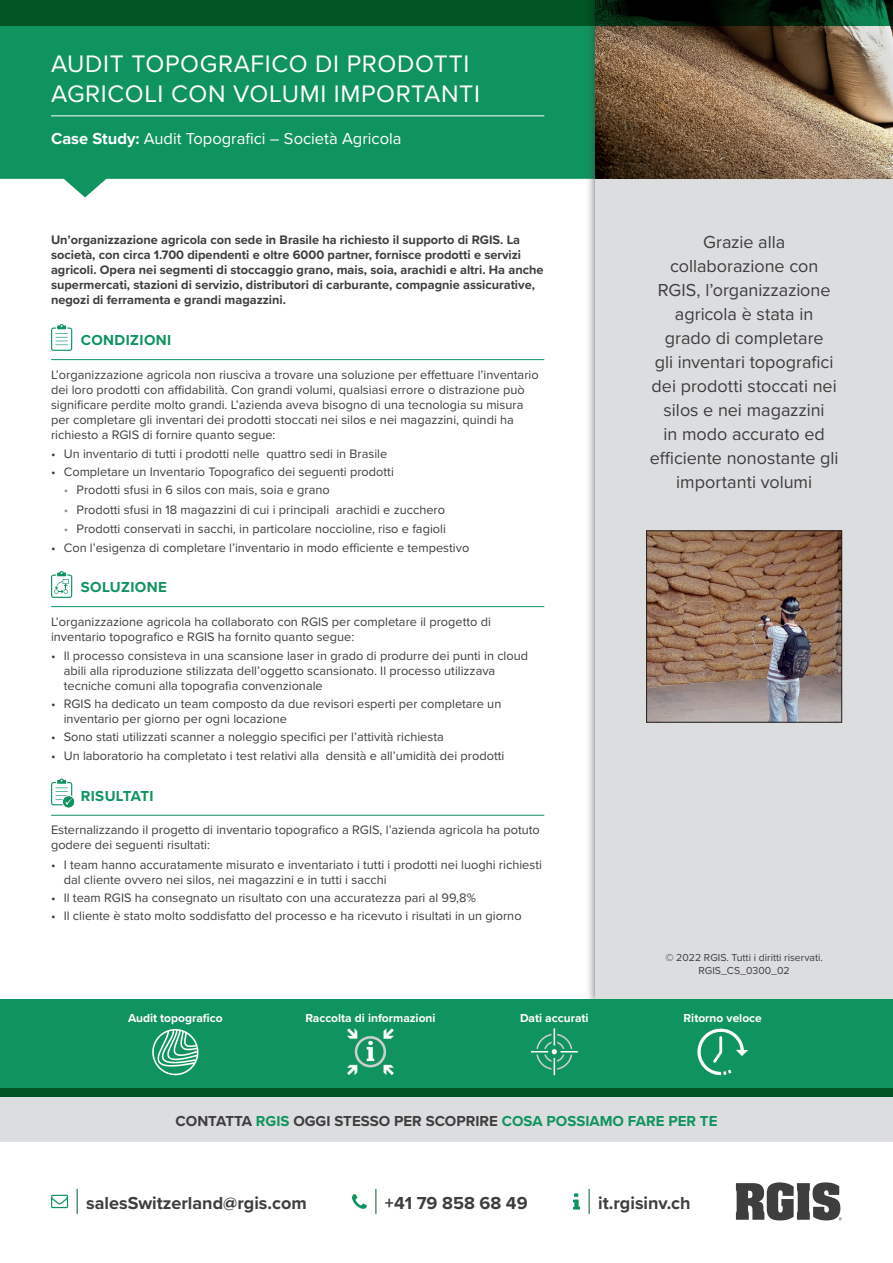
<style>
.page{position:relative;width:893px;height:1263px;background:#fff}
.page>*{position:absolute;margin:0;border:0;box-sizing:border-box;transform-origin:0 0}
.t1{font:24.75px/29.7px "Proxima Nova";letter-spacing:.025em;color:#fff}
.t2{font:18px/24px "Proxima Nova";color:#3e3e3f;text-align:center}
.t3{font:700 18px "Proxima Nova";color:#3e3e3f}
.t4{font:16.5px "Proxima Nova";color:#fff}
.t5{font:700 15px "Proxima Nova";color:#3e3e3f}
.t6{font:700 15px "Proxima Nova";letter-spacing:.025em;color:#10945f}
.t7{font:12.75px/15px "Proxima Nova";color:#3e3e3f}
.t8{font:700 12.75px/15px "Proxima Nova";color:#3e3e3f}
.t9{font:700 12px "Proxima Nova";color:#fff}
.t10{font:10.5px/12.6px "Proxima Nova";color:#3e3e3f;text-align:center}
.s1{font-weight:700}
.s2{color:#939598}
.s3{color:#10945f}
</style>
<div class="page">
<svg style="left:589px;top:1189px;width:1px;height:24px"></svg>
<svg style="left:573px;top:1193px;width:7px;height:16px"></svg>
<svg style="left:736px;top:1182px;width:106px;height:38px"></svg>
<svg style="left:77px;top:1189px;width:1px;height:24px"></svg>
<svg style="left:51px;top:1195px;width:17px;height:13px"></svg>
<svg style="left:375px;top:1189px;width:1px;height:24px"></svg>
<svg style="left:352px;top:1194px;width:15px;height:15px"></svg>
<div style="left:0;top:1097px;width:893px;height:45px;background:#dcdddf"></div>
<svg style="left:0;top:26px;width:585px;height:171px;background:#299f6f"></svg>
<hr style="left:51px;top:116px;width:493px;height:1px;background:#fff">
<hr style="left:51px;top:359px;width:493px;height:1px;background:#10945f">
<hr style="left:51px;top:606px;width:493px;height:1px;background:#10945f">
<hr style="left:51px;top:815px;width:493px;height:1px;background:#10945f">
<svg style="left:51px;top:324px;width:22px;height:27px"></svg>
<svg style="left:51px;top:571px;width:22px;height:27px"></svg>
<svg style="left:51px;top:778px;width:24px;height:30px"></svg>
<div style="left:585px;top:0;width:308px;height:1010px;background:#3e3e3f;opacity:.75"></div>
<div style="left:595px;top:0;width:298px;height:1001px;background:#dcdddf"></div>
<img style="left:595px;top:26px;width:298px;height:153px">
<svg style="left:0;top:0;width:893px;height:26px;background:#02431d"></svg>
<div style="left:0;top:999px;width:893px;height:98px;background:#10945f"></div>
<div style="left:0;top:1089px;width:893px;height:8px;background:#015523"></div>
<img style="left:648px;top:533px;width:192px;height:187px">
<div style="left:646px;top:531px;width:196px;height:191px;border:1px solid #231f20"></div>
<svg style="left:697px;top:1028px;width:51px;height:47px"></svg>
<svg style="left:152px;top:1029px;width:47px;height:46px"></svg>
<svg style="left:347px;top:1028px;width:47px;height:47px"></svg>
<svg style="left:531px;top:1028px;width:47px;height:47px"></svg>
<h1 class="t1" style="left:51px;top:48px;width:430px">AUDIT TOPOGRAFICO DI PRODOTTI<br>AGRICOLI CON VOLUMI IMPORTANTI</h1>
<p class="t4" style="left:51px;top:126px;width:352px"><span class="s1">Case Study:</span> Audit Topografici – Società Agricola</p>
<p class="t8" style="left:51px;top:232px;width:494px">Un’organizzazione agricola con sede in Brasile ha richiesto il supporto di RGIS. La società, con circa 1.700 dipendenti e oltre 6000 partner, fornisce prodotti e servizi agricoli. Opera nei segmenti di stoccaggio grano, mais, soia, arachidi e altri. Ha anche supermercati, stazioni di servizio, distributori di carburante, compagnie assicurative, negozi di ferramenta e grandi magazzini.</p>
<p class="t6" style="left:81px;top:329px;width:92px">CONDIZIONI</p>
<p class="t7" style="left:51px;top:366px;width:489px">L’organizzazione agricola non riusciva a trovare una soluzione per effettuare l’inventario dei loro prodotti con affidabilità. Con grandi volumi, qualsiasi errore o distrazione può significare perdite molto grandi. L’azienda aveva bisogno di una tecnologia su misura per completare gli inventari dei prodotti stoccati nei silos e nei magazzini, quindi ha richiesto a RGIS di fornire quanto segue:</p>
<p class="t7" style="left:51px;top:446px;width:338px">• Un inventario di tutti i prodotti nelle quattro sedi in Brasile</p>
<p class="t7" style="left:51px;top:464px;width:344px">• Completare un Inventario Topografico dei seguenti prodotti</p>
<p class="t7" style="left:64px;top:482px;width:267px"><span class="s2">•</span> Prodotti sfusi in 6 silos con mais, soia e grano</p>
<p class="t7" style="left:64px;top:501px;width:383px"><span class="s2">•</span> Prodotti sfusi in 18 magazzini di cui i principali arachidi e zucchero</p>
<p class="t7" style="left:64px;top:520px;width:384px"><span class="s2">•</span> Prodotti conservati in sacchi, in particolare noccioline, riso e fagioli</p>
<p class="t7" style="left:51px;top:540px;width:420px">• Con l’esigenza di completare l’inventario in modo efficiente e tempestivo</p>
<p class="t6" style="left:81px;top:576px;width:88px">SOLUZIONE</p>
<p class="t7" style="left:51px;top:613px;width:441px">L’organizzazione agricola ha collaborato con RGIS per completare il progetto di inventario topografico e RGIS ha fornito quanto segue:</p>
<p class="t7" style="left:64px;top:648px;width:466px;text-indent:-13px">• Il processo consisteva in una scansione laser in grado di produrre dei punti in cloud abili alla riproduzione stilizzata dell’oggetto scansionato. Il processo utilizzava tecniche comuni alla topografia convenzionale</p>
<p class="t7" style="left:64px;top:696px;width:439px;text-indent:-13px">• RGIS ha dedicato un team composto da due revisori esperti per completare un inventario per giorno per ogni locazione</p>
<p class="t7" style="left:51px;top:729px;width:394px">• Sono stati utilizzati scanner a noleggio specifici per l’attività richiesta</p>
<p class="t7" style="left:51px;top:747px;width:455px">• Un laboratorio ha completato i test relativi alla densità e all’umidità dei prodotti</p>
<p class="t6" style="left:81px;top:785px;width:74px">RISULTATI</p>
<p class="t7" style="left:51px;top:822px;width:490px">Esternalizzando il progetto di inventario topografico a RGIS, l’azienda agricola ha potuto godere dei seguenti risultati:</p>
<p class="t7" style="left:64px;top:856px;width:480px;text-indent:-13px">• I team hanno accuratamente misurato e inventariato i tutti i prodotti nei luoghi richiesti dal cliente ovvero nei silos, nei magazzini e in tutti i sacchi</p>
<p class="t7" style="left:51px;top:889px;width:426px">• Il team RGIS ha consegnato un risultato con una accuratezza pari al 99,8%</p>
<p class="t7" style="left:51px;top:908px;width:472px">• Il cliente è stato molto soddisfatto del processo e ha ricevuto i risultati in un giorno</p>
<h2 class="t2" style="left:650px;top:229px;width:190px">Grazie alla collaborazione con<br>RGIS, l’organizzazione agricola è stata in grado di completare<br>gli inventari topografici dei prodotti stoccati nei silos e nei magazzini<br>in modo accurato ed efficiente nonostante gli importanti volumi</h2>
<p class="t10" style="left:665px;top:951px;width:159px">© 2022 RGIS. Tutti i diritti riservati.<br>RGIS_CS_0300_02</p>
<p class="t9" style="left:128px;top:1009px;width:96px">Audit topografico</p>
<p class="t9" style="left:305px;top:1009px;width:132px">Raccolta di informazioni</p>
<p class="t9" style="left:520px;top:1009px;width:70px">Dati accurati</p>
<p class="t9" style="left:684px;top:1009px;width:80px">Ritorno veloce</p>
<p class="t5" style="left:176px;top:1110px;width:543px">CONTATTA <span class="s3">RGIS</span> OGGI STESSO PER SCOPRIRE <span class="s3">COSA POSSIAMO FARE PER TE</span></p>
<h2 class="t3" style="left:86px;top:1189px;width:222px">salesSwitzerland@rgis.com</h2>
<h2 class="t3" style="left:385px;top:1189px;width:144px">+41 79 858 68 49</h2>
<h2 class="t3" style="left:598px;top:1189px;width:94px">it.rgisinv.ch</h2>
</div>
